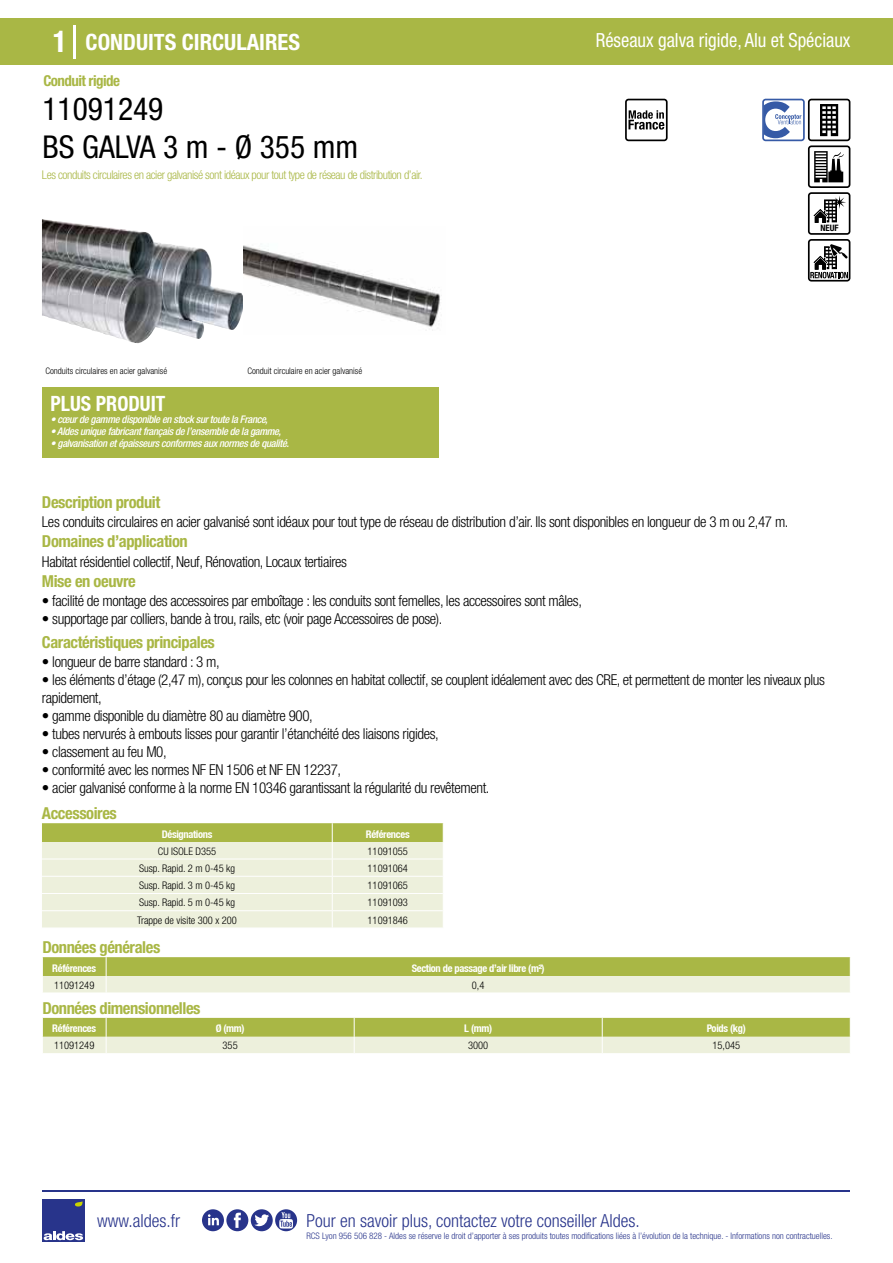
<style>
.page{position:relative;width:893px;height:1263px;background:#fff}
.page>*{position:absolute;margin:0;border:0;box-sizing:border-box;transform-origin:0 0}
.t1{font:condensed 31.5px/37.8px "Helvetica Neue LT Std";color:#000}
.t2{font:700 condensed 22.5px "Helvetica Neue LT Std";color:#fff}
.t3{font:700 condensed 21px "Helvetica Neue";color:#fff;scale:.95 1}
.t4{font:condensed 19.5px "Helvetica Neue LT Std";color:#fff;scale:.95 1}
.t5{font:300 condensed 18px "Helvetica Neue";color:#28348b}
.t6{font:700 condensed 16.5px "Helvetica Neue LT Std";letter-spacing:-.025em;color:#a9b745}
.t7{font:300 condensed 15px/18px "Helvetica Neue LT Std";letter-spacing:-.025em;color:#000}
.t8{font:700 condensed 15px "Helvetica Neue LT Std";letter-spacing:-.035em;color:#a9b745}
.t9{font:300 condensed 12px "Helvetica Neue LT Std";letter-spacing:-.035em;color:#a9b745}
.t10{font:300 condensed 10.5px "Helvetica Neue";color:#000}
.t11{font:italic 500 condensed 10.5px "Helvetica Neue";letter-spacing:-.03em;color:#fff}
.t12{font:700 condensed 10.5px "Helvetica Neue";letter-spacing:-.03em;color:#fff}
.t13{font:300 condensed 9px "Helvetica Neue";color:#28348b}
.t14{font:300 condensed 9px "Helvetica Neue";color:#000}
.t15{font:700 condensed 8.85px "Helvetica Neue";color:#000}
.s1{font-size:30px}
</style>
<div class="page">
<div style="left:1px;top:18px;width:892px;height:46px;background:#a9b745"></div>
<svg style="left:762px;top:99px;width:88px;height:183px"></svg>
<svg style="left:625px;top:99px;width:43px;height:42px"></svg>
<div style="left:42px;top:387px;width:396px;height:70px;background:#a9b745"></div>
<hr style="left:74px;top:25px;width:2px;height:33px;background:#fff">
<div style="left:42px;top:1199px;width:42px;height:43px;background:#28348b"></div>
<svg style="left:44px;top:1231px;width:39px;height:9px"></svg>
<svg style="left:75px;top:1201px;width:8px;height:5px"></svg>
<svg style="left:42px;top:219px;width:202px;height:125px"></svg>
<img style="left:244px;top:245px;width:196px;height:86px">
<hr style="left:42px;top:1190px;width:808px;height:1px;background:#28348b">
<svg style="left:202px;top:1209px;width:95px;height:22px"></svg>
<svg style="left:42px;top:823px;width:402px;height:105px;background:#e1e6c2"></svg>
<svg style="left:42px;top:957px;width:809px;height:36px;background:#c9d28e"></svg>
<svg style="left:42px;top:1018px;width:809px;height:35px;background:#c9d18c"></svg>
<h2 class="t2" style="left:53px;top:28px;width:249px"><span class="s1">1</span> CONDUITS CIRCULAIRES</h2>
<h3 class="t4" style="left:596px;top:29px;width:270px">Réseaux galva rigide, Alu et Spéciaux</h3>
<p class="t8" style="left:43px;top:71px;width:78px">Conduit rigide</p>
<h1 class="t1" style="left:42px;top:90px;width:317px">11091249<br>BS GALVA 3 m - Ø 355 mm</h1>
<p class="t9" style="left:42px;top:167px;width:382px">Les conduits circulaires en acier galvanisé sont idéaux pour tout type de réseau de distribution d’air.</p>
<p class="t15" style="left:820px;top:223px;width:20px">NEUF</p>
<p class="t14" style="left:45px;top:365px;width:123px">Conduits circulaires en acier galvanisé</p>
<p class="t14" style="left:247px;top:365px;width:116px">Conduit circulaire en acier galvanisé</p>
<h3 class="t3" style="left:50px;top:391px;width:122px">PLUS PRODUIT</h3>
<p class="t11" style="left:50px;top:413px;width:219px">• cœur de gamme disponible en stock sur toute la France,</p>
<p class="t11" style="left:50px;top:425px;width:232px">• Aldes unique fabricant français de l’ensemble de la gamme,</p>
<p class="t11" style="left:50px;top:437px;width:240px">• galvanisation et épaisseurs conformes aux normes de qualité.</p>
<p class="t6" style="left:42px;top:492px;width:120px">Description produit</p>
<p class="t6" style="left:42px;top:531px;width:147px">Domaines d’application</p>
<p class="t6" style="left:42px;top:571px;width:95px">Mise en oeuvre</p>
<p class="t7" style="left:42px;top:513px;width:748px">Les conduits circulaires en acier galvanisé sont idéaux pour tout type de réseau de distribution d’air. Ils sont disponibles en longueur de 3 m ou 2,47 m.</p>
<p class="t7" style="left:42px;top:552px;width:307px">Habitat résidentiel collectif, Neuf, Rénovation, Locaux tertiaires</p>
<p class="t7" style="left:42px;top:592px;width:541px">• facilité de montage des accessoires par emboîtage : les conduits sont femelles, les accessoires sont mâles,</p>
<p class="t7" style="left:42px;top:610px;width:402px">• supportage par colliers, bande à trou, rails, etc (voir page Accessoires de pose).</p>
<p class="t6" style="left:42px;top:632px;width:174px">Caractéristiques principales</p>
<p class="t7" style="left:42px;top:652px;width:179px">• longueur de barre standard : 3 m,</p>
<p class="t7" style="left:42px;top:670px;width:785px">• les éléments d’étage (2,47 m), conçus pour les colonnes en habitat collectif, se couplent idéalement avec des CRE, et permettent de monter les niveaux plus rapidement,</p>
<p class="t7" style="left:42px;top:706px;width:272px">• gamme disponible du diamètre 80 au diamètre 900,</p>
<p class="t7" style="left:42px;top:724px;width:398px">• tubes nervurés à embouts lisses pour garantir l’étanchéité des liaisons rigides,</p>
<p class="t7" style="left:42px;top:742px;width:126px">• classement au feu M0,</p>
<p class="t7" style="left:42px;top:760px;width:301px">• conformité avec les normes NF EN 1506 et NF EN 12237,</p>
<p class="t7" style="left:42px;top:778px;width:449px">• acier galvanisé conforme à la norme EN 10346 garantissant la régularité du revêtement.</p>
<p class="t6" style="left:42px;top:803px;width:76px">Accessoires</p>
<p class="t12" style="left:162px;top:828px;width:52px">Désignations</p>
<p class="t12" style="left:366px;top:828px;width:45px">Références</p>
<p class="t10" style="left:158px;top:845px;width:60px">CU ISOLE D355</p>
<p class="t10" style="left:368px;top:845px;width:42px">11091055</p>
<p class="t10" style="left:139px;top:862px;width:98px">Susp. Rapid. 2 m 0-45 kg</p>
<p class="t10" style="left:368px;top:862px;width:42px">11091064</p>
<p class="t10" style="left:139px;top:879px;width:98px">Susp. Rapid. 3 m 0-45 kg</p>
<p class="t10" style="left:368px;top:879px;width:42px">11091065</p>
<p class="t10" style="left:139px;top:896px;width:98px">Susp. Rapid. 5 m 0-45 kg</p>
<p class="t10" style="left:368px;top:896px;width:42px">11091093</p>
<p class="t10" style="left:137px;top:914px;width:101px">Trappe de visite 300 x 200</p>
<p class="t10" style="left:368px;top:914px;width:42px">11091846</p>
<p class="t6" style="left:42px;top:937px;width:119px">Données générales</p>
<p class="t12" style="left:52px;top:961px;width:45px">Références</p>
<p class="t12" style="left:412px;top:961px;width:135px">Section de passage d’air libre (m²)</p>
<p class="t10" style="left:54px;top:979px;width:42px">11091249</p>
<p class="t10" style="left:472px;top:979px;width:14px">0,4</p>
<p class="t6" style="left:42px;top:998px;width:160px">Données dimensionnelles</p>
<p class="t12" style="left:52px;top:1022px;width:45px">Références</p>
<p class="t12" style="left:216px;top:1022px;width:30px">Ø (mm)</p>
<p class="t12" style="left:464px;top:1022px;width:29px">L (mm)</p>
<p class="t12" style="left:707px;top:1022px;width:41px">Poids (kg)</p>
<p class="t10" style="left:54px;top:1039px;width:42px">11091249</p>
<p class="t10" style="left:223px;top:1039px;width:17px">355</p>
<p class="t10" style="left:468px;top:1039px;width:22px">3000</p>
<p class="t10" style="left:712px;top:1039px;width:29px">15,045</p>
<p class="t5" style="left:97px;top:1211px;width:84px">www.aldes.fr</p>
<p class="t5" style="left:306px;top:1211px;width:335px">Pour en savoir plus, contactez votre conseiller Aldes.</p>
<p class="t13" style="left:306px;top:1230px;width:528px">RCS Lyon 956 506 828 - Aldes se réserve le droit d’apporter à ses produits toutes modifications liées à l’évolution de la technique. - Informations non contractuelles.</p>
</div>
